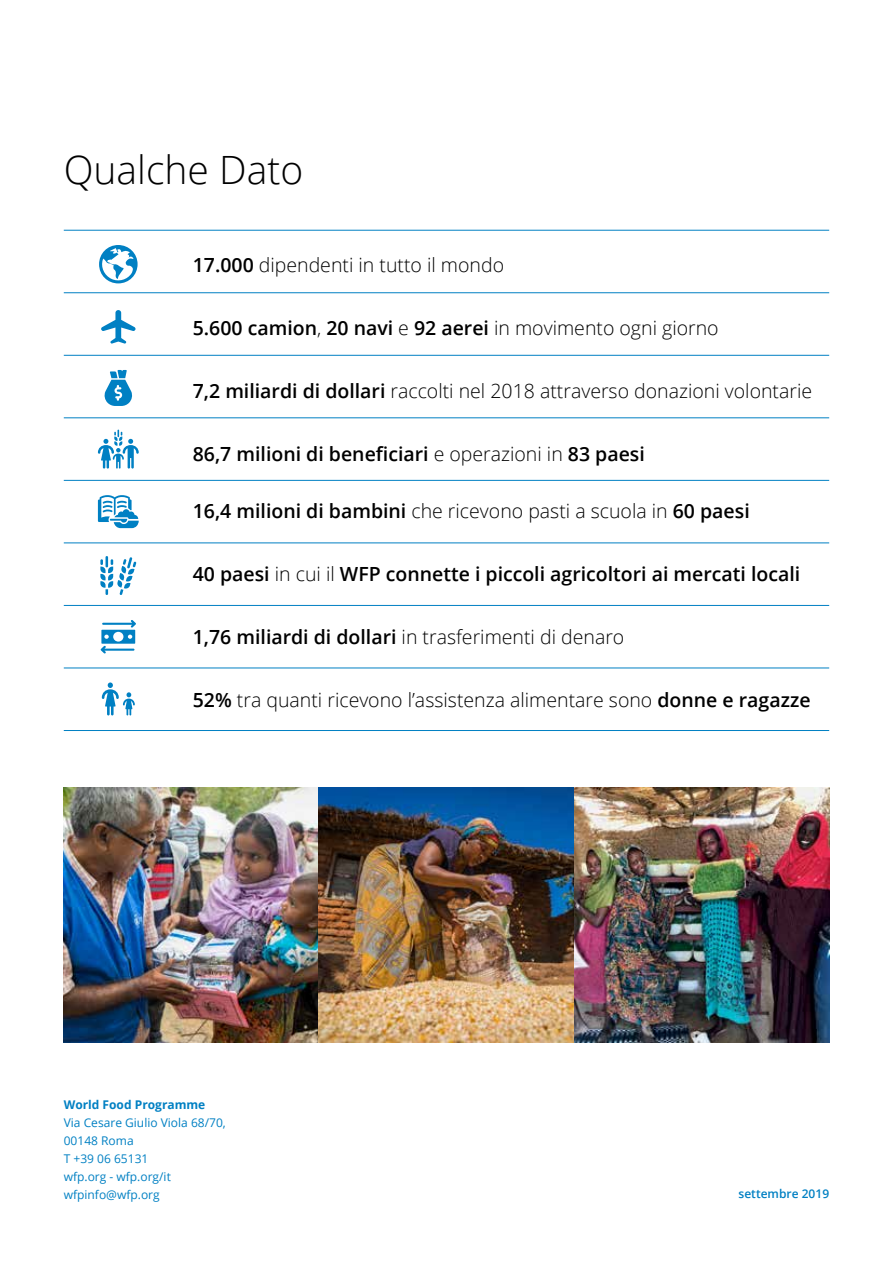
<style>
.page{position:relative;width:893px;height:1263px;background:#fff}
.page>*{position:absolute;margin:0;border:0;box-sizing:border-box;transform-origin:0 0}
.t1{font:300 39px "Open Sans";color:#000}
.t2{font:600 19.5px "Open Sans";color:#000}
.t3{font:300 19.5px "Open Sans";color:#000}
.t4{font:12px/18px "Open Sans";color:#0080c3}
.t5{font:700 12px "Open Sans";color:#0080c3}
.t6{font:600 12px "Open Sans";color:#0080c3}
.s1{font-weight:600}
.s2{font-weight:300}
</style>
<div class="page">
<svg style="left:98px;top:430px;width:41px;height:39px"></svg>
<hr style="left:64px;top:292px;width:765px;height:1px;background:#0080c3">
<hr style="left:64px;top:230px;width:765px;height:1px;background:#0080c3">
<hr style="left:64px;top:355px;width:765px;height:1px;background:#0080c3">
<hr style="left:64px;top:417px;width:765px;height:1px;background:#0080c3">
<hr style="left:64px;top:480px;width:765px;height:1px;background:#0080c3">
<hr style="left:64px;top:542px;width:765px;height:1px;background:#0080c3">
<hr style="left:64px;top:605px;width:765px;height:1px;background:#0080c3">
<hr style="left:64px;top:668px;width:765px;height:1px;background:#0080c3">
<hr style="left:64px;top:730px;width:765px;height:1px;background:#0080c3">
<svg style="left:104px;top:370px;width:28px;height:36px"></svg>
<svg style="left:98px;top:495px;width:41px;height:33px"></svg>
<svg style="left:101px;top:620px;width:35px;height:33px"></svg>
<svg style="left:102px;top:682px;width:33px;height:33px"></svg>
<svg style="left:100px;top:556px;width:36px;height:39px"></svg>
<svg style="left:101px;top:310px;width:35px;height:34px"></svg>
<svg style="left:99px;top:245px;width:39px;height:38px"></svg>
<img style="left:64px;top:787px;width:765px;height:255px">
<h1 class="t1" style="left:64px;top:143px;width:241px">Qualche Dato</h1>
<p class="t3" style="left:193px;top:251px;width:313px"><span class="s1">17.000</span> dipendenti in tutto il mondo</p>
<p class="t2" style="left:193px;top:314px;width:527px">5.600 camion<span class="s2">,</span> 20 navi <span class="s2">e</span> 92 aerei <span class="s2">in movimento ogni giorno</span></p>
<p class="t3" style="left:193px;top:377px;width:621px"><span class="s1">7,2 miliardi di dollari</span> raccolti nel 2018 attraverso donazioni volontarie</p>
<p class="t2" style="left:193px;top:440px;width:454px">86,7 milioni di beneficiari <span class="s2">e operazioni in</span> 83 paesi</p>
<p class="t2" style="left:193px;top:497px;width:558px">16,4 milioni di bambini <span class="s2">che ricevono pasti a scuola in</span> 60 paesi</p>
<p class="t2" style="left:193px;top:560px;width:609px">40 paesi <span class="s2">in cui il</span> WFP connette i piccoli agricoltori ai mercati locali</p>
<p class="t3" style="left:193px;top:623px;width:433px"><span class="s1">1,76 miliardi di dollari</span> in trasferimenti di denaro</p>
<p class="t3" style="left:193px;top:686px;width:619px"><span class="s1">52%</span> tra quanti ricevono l’assistenza alimentare sono <span class="s1">donne e ragazze</span></p>
<p class="t5" style="left:64px;top:1096px;width:143px">World Food Programme</p>
<p class="t4" style="left:64px;top:1113px;width:164px">Via Cesare Giulio Viola 68/70,<br>00148 Roma<br>T +39 06 65131<br>wfp.org - wfp.org/it wfpinfo@wfp.org</p>
<p class="t6" style="left:738px;top:1185px;width:92px">settembre 2019</p>
</div>
